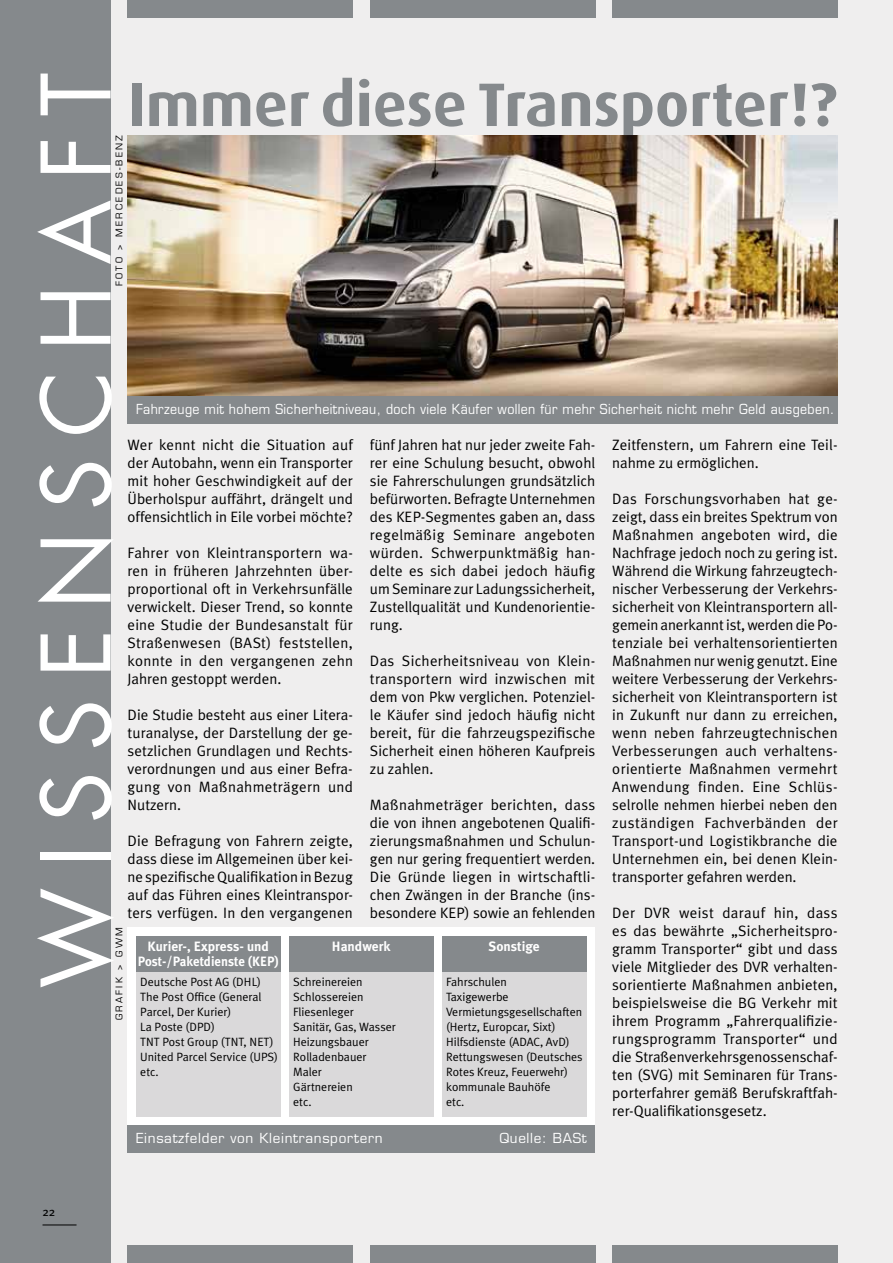
<style>
.page{position:relative;width:893px;height:1263px;background:#fff}
.page>*{position:absolute;margin:0;border:0;box-sizing:border-box;transform-origin:0 0}
.t1{font:105px "Futura T";letter-spacing:.175em;color:#fff}
.t2{font:700 61.5px "Dax";color:#85898c}
.t3{font:15px/18px "Meta Plus Normal";color:#000;text-align:justify}
.t4{font:13.5px "Eurostile";letter-spacing:.03em;color:#fff;scale:.92 1}
.t5{font:700 13.5px/15px "Meta Plus";color:#fff;text-align:center}
.t6{font:13.5px "Eurostile";letter-spacing:.05em;color:#fff}
.t7{font:12px/15px "Meta Plus Normal";color:#000}
.t8{font:12px "Meta Plus";color:#000}
.t9{font:9px "Eurostile";letter-spacing:.25em;color:#000}
</style>
<div class="page">
<div style="left:83px;top:0;width:810px;height:1263px;background:#efeeee"></div>
<div style="left:370px;top:1246px;width:225px;height:17px;background:#85898c"></div>
<div style="left:612px;top:1246px;width:226px;height:17px;background:#85898c"></div>
<div style="left:128px;top:1246px;width:225px;height:17px;background:#85898c"></div>
<div style="left:128px;top:0;width:225px;height:17px;background:#85898c"></div>
<div style="left:370px;top:0;width:225px;height:17px;background:#85898c"></div>
<div style="left:612px;top:0;width:226px;height:17px;background:#85898c"></div>
<div style="left:0;top:0;width:111px;height:1263px;background:#85898c"></div>
<div style="left:128px;top:927px;width:467px;height:201px;background:#fff"></div>
<div style="left:128px;top:1125px;width:467px;height:27px;background:#85898c"></div>
<img style="left:128px;top:135px;width:710px;height:261px">
<div style="left:128px;top:396px;width:710px;height:27px;background:#85898c"></div>
<div style="left:136px;top:936px;width:145px;height:36px;background:#85898c"></div>
<div style="left:136px;top:972px;width:145px;height:144px;background:#dad9da"></div>
<div style="left:289px;top:936px;width:144px;height:36px;background:#85898c"></div>
<div style="left:289px;top:972px;width:144px;height:144px;background:#dad9da"></div>
<div style="left:442px;top:936px;width:144px;height:36px;background:#85898c"></div>
<div style="left:442px;top:972px;width:144px;height:144px;background:#dad9da"></div>
<hr style="left:43px;top:1224px;width:34px;height:1px;background:#000">
<h1 class="t1" style="left:14px;top:988px;width:917px;rotate:-90deg">Wissenschaft</h1>
<h2 class="t2" style="left:128px;top:70px;width:711px">Immer diese Transporter!?</h2>
<p class="t9" style="left:114px;top:286px;width:152px;rotate:-90deg">FOTO &gt; Mercedes-Benz</p>
<p class="t4" style="left:136px;top:401px;width:760px">Fahrzeuge mit hohem Sicherheitniveau, doch viele Käufer wollen für mehr Sicherheit nicht mehr Geld ausgeben.</p>
<p class="t3" style="left:128px;top:436px;width:227px">Wer kennt nicht die Situation auf der Autobahn, wenn ein Transporter mit hoher Geschwindigkeit auf der Überholspur auffährt, drängelt und offensichtlich in Eile vorbei möchte?</p>
<p class="t3" style="left:128px;top:544px;width:227px">Fahrer von Kleintransportern wa&shy;ren in früheren Jahrzehnten über&shy;proportional oft in Verkehrsunfälle verwickelt. Dieser Trend, so konnte eine Studie der Bundesanstalt für Straßenwesen (BASt) feststellen, konnte in den vergangenen zehn Jahren gestoppt werden.</p>
<p class="t3" style="left:128px;top:706px;width:227px">Die Studie besteht aus einer Litera&shy;turanalyse, der Darstellung der ge&shy;setzlichen Grundlagen und Rechts&shy;verordnungen und aus einer Befra&shy;gung von Maßnahmeträgern und Nutzern.</p>
<p class="t3" style="left:128px;top:832px;width:227px">Die Befragung von Fahrern zeigte, dass diese im Allgemeinen über kei&shy;ne spezifische Qualifikation in Bezug auf das Führen eines Kleintranspor&shy;ters verfügen. In den vergangenen</p>
<p class="t3" style="left:370px;top:436px;width:227px">fünf Jahren hat nur jeder zweite Fah&shy;rer eine Schulung besucht, obwohl sie Fahrerschulungen grundsätzlich befürworten. Befragte Unternehmen des KEP-Segmentes gaben an, dass regelmäßig Seminare angeboten würden. Schwerpunktmäßig han&shy;delte es sich dabei jedoch häufig um Seminare zur Ladungssicherheit, Zustellqualität und Kundenorientie&shy;rung.</p>
<p class="t3" style="left:370px;top:652px;width:227px">Das Sicherheitsniveau von Klein&shy;transportern wird inzwischen mit dem von Pkw verglichen. Potenziel&shy;le Käufer sind jedoch häufig nicht bereit, für die fahrzeugspezifische Sicherheit einen höheren Kaufpreis zu zahlen.</p>
<p class="t3" style="left:370px;top:796px;width:227px">Maßnahmeträger berichten, dass die von ihnen angebotenen Qualifi&shy;zierungsmaßnahmen und Schulun&shy;gen nur gering frequentiert werden.<br>Die Gründe liegen in wirtschaftli&shy;chen Zwängen in der Branche (ins&shy;besondere KEP) sowie an fehlenden</p>
<p class="t3" style="left:612px;top:436px;width:227px">Zeitfenstern, um Fahrern eine Teil&shy;nahme zu ermöglichen.</p>
<p class="t3" style="left:612px;top:490px;width:227px">Das Forschungsvorhaben hat ge&shy;zeigt, dass ein breites Spektrum von Maßnahmen angeboten wird, die Nachfrage jedoch noch zu gering ist.<br>Während die Wirkung fahrzeugtech&shy;nischer Verbesserung der Verkehrs&shy;sicherheit von Kleintransportern all&shy;gemein anerkannt ist, werden die Po&shy;tenziale bei verhaltensorientierten Maßnahmen nur wenig genutzt. Eine weitere Verbesserung der Verkehrs&shy;sicherheit von Kleintransportern ist in Zukunft nur dann zu erreichen, wenn neben fahrzeugtechnischen Verbesserungen auch verhaltens&shy;orientierte Maßnahmen vermehrt Anwendung finden. Eine Schlüs&shy;selrolle nehmen hierbei neben den zuständigen Fachverbänden der Transport-und Logistikbranche die Unternehmen ein, bei denen Klein&shy;transporter gefahren werden.</p>
<p class="t3" style="left:612px;top:904px;width:227px">Der DVR weist darauf hin, dass es das bewährte „Sicherheitspro&shy;gramm Transporter“ gibt und dass viele Mitglieder des DVR verhalten&shy;sorientierte Maßnahmen anbieten, beispielsweise die BG Verkehr mit ihrem Programm „Fahrerqualifizie&shy;rungsprogramm Transporter“ und die Straßenverkehrsgenossenschaf&shy;ten (SVG) mit Seminaren für Trans&shy;porterfahrer gemäß Berufskraftfah&shy;rer-Qualifikationsgesetz.</p>
<p class="t9" style="left:114px;top:1020px;width:93px;rotate:-90deg">GRafik &gt; GWM</p>
<p class="t5" style="left:332px;top:938px;width:60px">Handwerk</p>
<p class="t7" style="left:293px;top:974px;width:104px">Schreinereien<br>Schlossereien<br>Fliesenleger<br>Sanitär, Gas, Wasser<br>Heizungsbauer<br>Rolladenbauer<br>Maler<br>Gärtnereien<br>etc.</p>
<p class="t5" style="left:138px;top:938px;width:143px">Kurier-, Express- und<br>Post-/Paketdienste (KEP)</p>
<p class="t7" style="left:140px;top:974px;width:139px">Deutsche Post AG (DHL)<br>The Post Office (General<br>Parcel, Der Kurier)<br>La Poste (DPD)<br>TNT Post Group (TNT, NET)<br>United Parcel Service (UPS) etc.</p>
<p class="t5" style="left:488px;top:938px;width:53px">Sonstige</p>
<p class="t7" style="left:446px;top:974px;width:138px">Fahrschulen<br>Taxigewerbe<br>Vermietungsgesellschaften (Hertz, Europcar, Sixt)<br>Hilfsdienste (ADAC, AvD)<br>Rettungswesen (Deutsches<br>Rotes Kreuz, Feuerwehr) kommunale Bauhöfe<br>etc.</p>
<p class="t8" style="left:43px;top:1204px;width:14px">22</p>
<p class="t6" style="left:136px;top:1130px;width:248px">Einsatzfelder von Kleintransportern</p>
<p class="t6" style="left:499px;top:1130px;width:89px">Quelle: BASt</p>
</div>
